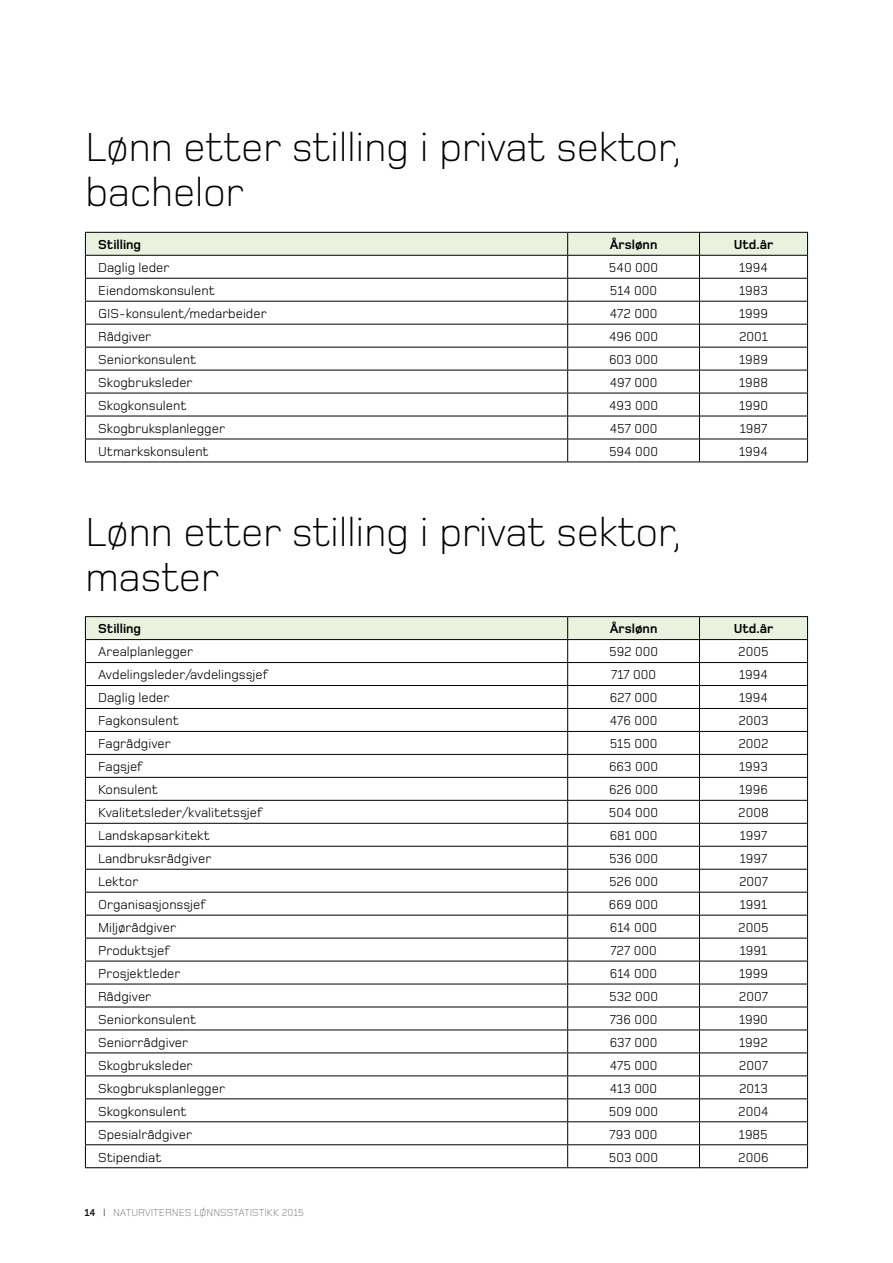
<style>
.page{position:relative;width:893px;height:1263px;background:#fff}
.page>*{position:absolute;margin:0;border:0;box-sizing:border-box;transform-origin:0 0}
.t1{font:300 42px/45px "Foundry Monoline";letter-spacing:-.01em;color:#000}
.t2{font:13.5px "Foundry Monoline";color:#000}
.t3{font:700 13.5px "Foundry Monoline";color:#000}
.t4{font:300 10.5px "Foundry Monoline";color:#706f6f}
.t5{font:700 10.5px "Foundry Monoline";color:#12110c}
</style>
<div class="page">
<hr style="left:85px;top:462px;width:483px;height:1px;background:#000">
<hr style="left:568px;top:462px;width:131px;height:1px;background:#000">
<hr style="left:699px;top:462px;width:109px;height:1px;background:#000">
<svg style="left:85px;top:232px;width:723px;height:230px"></svg>
<hr style="left:568px;top:232px;width:131px;height:1px;background:#000">
<hr style="left:699px;top:232px;width:109px;height:1px;background:#000">
<hr style="left:85px;top:616px;width:483px;height:1px;background:#000">
<hr style="left:85px;top:1167px;width:483px;height:1px;background:#000">
<hr style="left:568px;top:1167px;width:131px;height:1px;background:#000">
<hr style="left:699px;top:1167px;width:109px;height:1px;background:#000">
<svg style="left:85px;top:617px;width:723px;height:550px"></svg>
<hr style="left:568px;top:616px;width:131px;height:1px;background:#000">
<hr style="left:699px;top:616px;width:109px;height:1px;background:#000">
<h1 class="t1" style="left:85px;top:125px;width:598px">Lønn etter stilling i privat sektor, bachelor</h1>
<p class="t3" style="left:98px;top:237px;width:45px">Stilling</p>
<p class="t3" style="left:610px;top:237px;width:49px">Årslønn</p>
<p class="t3" style="left:734px;top:237px;width:41px">Utd.år</p>
<p class="t2" style="left:98px;top:260px;width:73px">Daglig leder</p>
<p class="t2" style="left:609px;top:260px;width:51px">540 000</p>
<p class="t2" style="left:739px;top:260px;width:30px">1994</p>
<p class="t2" style="left:98px;top:283px;width:118px">Eiendomskonsulent</p>
<p class="t2" style="left:610px;top:283px;width:49px">514 000</p>
<p class="t2" style="left:739px;top:283px;width:30px">1983</p>
<p class="t2" style="left:98px;top:306px;width:170px">GIS-konsulent/medarbeider</p>
<p class="t2" style="left:610px;top:306px;width:49px">472 000</p>
<p class="t2" style="left:739px;top:306px;width:30px">1999</p>
<p class="t2" style="left:98px;top:329px;width:55px">Rådgiver</p>
<p class="t2" style="left:609px;top:329px;width:51px">496 000</p>
<p class="t2" style="left:739px;top:329px;width:30px">2001</p>
<p class="t2" style="left:98px;top:352px;width:100px">Seniorkonsulent</p>
<p class="t2" style="left:609px;top:352px;width:51px">603 000</p>
<p class="t2" style="left:739px;top:352px;width:30px">1989</p>
<p class="t2" style="left:98px;top:375px;width:96px">Skogbruksleder</p>
<p class="t2" style="left:610px;top:375px;width:49px">497 000</p>
<p class="t2" style="left:739px;top:375px;width:31px">1988</p>
<p class="t2" style="left:98px;top:398px;width:90px">Skogkonsulent</p>
<p class="t2" style="left:609px;top:398px;width:51px">493 000</p>
<p class="t2" style="left:739px;top:398px;width:30px">1990</p>
<p class="t2" style="left:98px;top:421px;width:128px">Skogbruksplanlegger</p>
<p class="t2" style="left:610px;top:421px;width:49px">457 000</p>
<p class="t2" style="left:740px;top:421px;width:29px">1987</p>
<p class="t2" style="left:98px;top:444px;width:112px">Utmarkskonsulent</p>
<p class="t2" style="left:609px;top:444px;width:51px">594 000</p>
<p class="t2" style="left:739px;top:444px;width:30px">1994</p>
<h1 class="t1" style="left:85px;top:509px;width:598px">Lønn etter stilling i privat sektor, master</h1>
<p class="t3" style="left:98px;top:621px;width:45px">Stilling</p>
<p class="t3" style="left:610px;top:621px;width:49px">Årslønn</p>
<p class="t3" style="left:734px;top:621px;width:41px">Utd.år</p>
<p class="t2" style="left:98px;top:645px;width:96px">Arealplanlegger</p>
<p class="t2" style="left:609px;top:645px;width:51px">592 000</p>
<p class="t2" style="left:738px;top:645px;width:32px">2005</p>
<p class="t2" style="left:98px;top:668px;width:172px">Avdelingsleder/avdelingssjef</p>
<p class="t2" style="left:611px;top:668px;width:46px">717 000</p>
<p class="t2" style="left:739px;top:668px;width:30px">1994</p>
<p class="t2" style="left:98px;top:691px;width:73px">Daglig leder</p>
<p class="t2" style="left:610px;top:691px;width:49px">627 000</p>
<p class="t2" style="left:739px;top:691px;width:30px">1994</p>
<p class="t2" style="left:98px;top:714px;width:82px">Fagkonsulent</p>
<p class="t2" style="left:610px;top:714px;width:49px">476 000</p>
<p class="t2" style="left:738px;top:714px;width:32px">2003</p>
<p class="t2" style="left:98px;top:737px;width:74px">Fagrådgiver</p>
<p class="t2" style="left:610px;top:737px;width:49px">515 000</p>
<p class="t2" style="left:738px;top:737px;width:32px">2002</p>
<p class="t2" style="left:98px;top:760px;width:47px">Fagsjef</p>
<p class="t2" style="left:609px;top:760px;width:51px">663 000</p>
<p class="t2" style="left:739px;top:760px;width:30px">1993</p>
<p class="t2" style="left:98px;top:783px;width:61px">Konsulent</p>
<p class="t2" style="left:609px;top:783px;width:51px">626 000</p>
<p class="t2" style="left:739px;top:783px;width:30px">1996</p>
<p class="t2" style="left:98px;top:805px;width:166px">Kvalitetsleder/kvalitetssjef</p>
<p class="t2" style="left:609px;top:805px;width:51px">504 000</p>
<p class="t2" style="left:738px;top:805px;width:32px">2008</p>
<p class="t2" style="left:98px;top:828px;width:113px">Landskapsarkitekt</p>
<p class="t2" style="left:610px;top:828px;width:49px">681 000</p>
<p class="t2" style="left:740px;top:828px;width:29px">1997</p>
<p class="t2" style="left:98px;top:851px;width:115px">Landbruksrådgiver</p>
<p class="t2" style="left:609px;top:851px;width:51px">536 000</p>
<p class="t2" style="left:740px;top:851px;width:29px">1997</p>
<p class="t2" style="left:98px;top:874px;width:42px">Lektor</p>
<p class="t2" style="left:609px;top:874px;width:51px">526 000</p>
<p class="t2" style="left:739px;top:874px;width:31px">2007</p>
<p class="t2" style="left:98px;top:897px;width:110px">Organisasjonssjef</p>
<p class="t2" style="left:609px;top:897px;width:51px">669 000</p>
<p class="t2" style="left:740px;top:897px;width:29px">1991</p>
<p class="t2" style="left:98px;top:920px;width:79px">Miljørådgiver</p>
<p class="t2" style="left:610px;top:920px;width:49px">614 000</p>
<p class="t2" style="left:738px;top:920px;width:32px">2005</p>
<p class="t2" style="left:98px;top:943px;width:74px">Produktsjef</p>
<p class="t2" style="left:610px;top:943px;width:48px">727 000</p>
<p class="t2" style="left:740px;top:943px;width:29px">1991</p>
<p class="t2" style="left:98px;top:966px;width:84px">Prosjektleder</p>
<p class="t2" style="left:610px;top:966px;width:49px">614 000</p>
<p class="t2" style="left:739px;top:966px;width:30px">1999</p>
<p class="t2" style="left:98px;top:989px;width:55px">Rådgiver</p>
<p class="t2" style="left:609px;top:989px;width:51px">532 000</p>
<p class="t2" style="left:739px;top:989px;width:31px">2007</p>
<p class="t2" style="left:98px;top:1012px;width:100px">Seniorkonsulent</p>
<p class="t2" style="left:610px;top:1012px;width:49px">736 000</p>
<p class="t2" style="left:739px;top:1012px;width:30px">1990</p>
<p class="t2" style="left:98px;top:1035px;width:92px">Seniorrådgiver</p>
<p class="t2" style="left:610px;top:1035px;width:49px">637 000</p>
<p class="t2" style="left:739px;top:1035px;width:30px">1992</p>
<p class="t2" style="left:98px;top:1058px;width:96px">Skogbruksleder</p>
<p class="t2" style="left:610px;top:1058px;width:49px">475 000</p>
<p class="t2" style="left:739px;top:1058px;width:31px">2007</p>
<p class="t2" style="left:98px;top:1081px;width:128px">Skogbruksplanlegger</p>
<p class="t2" style="left:610px;top:1081px;width:49px">413 000</p>
<p class="t2" style="left:739px;top:1081px;width:30px">2013</p>
<p class="t2" style="left:98px;top:1104px;width:90px">Skogkonsulent</p>
<p class="t2" style="left:609px;top:1104px;width:51px">509 000</p>
<p class="t2" style="left:738px;top:1104px;width:32px">2004</p>
<p class="t2" style="left:98px;top:1127px;width:95px">Spesialrådgiver</p>
<p class="t2" style="left:610px;top:1127px;width:49px">793 000</p>
<p class="t2" style="left:739px;top:1127px;width:31px">1985</p>
<p class="t2" style="left:98px;top:1150px;width:65px">Stipendiat</p>
<p class="t2" style="left:609px;top:1150px;width:51px">503 000</p>
<p class="t2" style="left:738px;top:1150px;width:32px">2006</p>
<p class="t5" style="left:84px;top:1207px;width:12px">14</p>
<p class="t4" style="left:113px;top:1207px;width:192px">NATURVITERNES LØNNSSTATISTIKK 2015</p>
</div>
